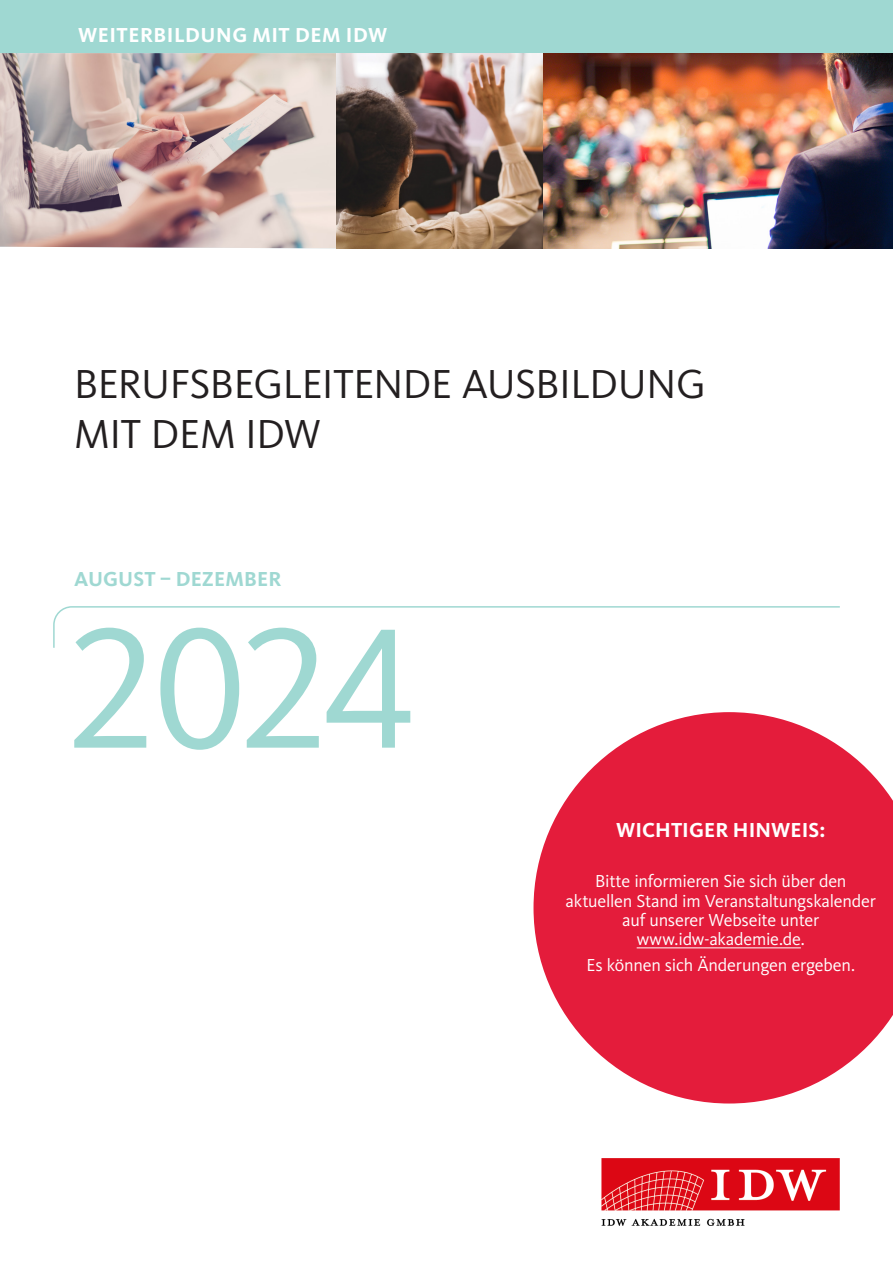
<style>
.page{position:relative;width:893px;height:1263px;background:#fff}
.page>*{position:absolute;margin:0;border:0;box-sizing:border-box;transform-origin:0 0}
.t1{font:177px "Kievit IDW Tab";color:#9fd8d2}
.t2{font:42px "Kievit IDW";letter-spacing:-.015em;color:#231f20}
.Copy_Kievit_9_12_Einzüge{font:700 21px "Kievit IDW";letter-spacing:.015em;color:#fff}
.t3{font:700 21px "Kievit IDW";letter-spacing:.01em;color:#9fd8d2}
.t4{font:18px/19.4px "Kievit IDW";letter-spacing:-.01em;color:#fff;text-align:center}
</style>
<div class="page">
<div style="left:0;top:0;width:893px;height:53px;background:#9fd8d2"></div>
<img style="left:0;top:53px;width:336px;height:195px">
<img style="left:542px;top:53px;width:351px;height:196px">
<img style="left:336px;top:53px;width:206px;height:196px">
<img style="left:602px;top:1159px;width:238px;height:66px">
<svg style="left:53px;top:606px;width:787px;height:42px"></svg>
<svg style="left:533px;top:712px;width:360px;height:391px;fill:#e41c3b"></svg>
<hr style="left:637px;top:947px;width:164px;height:1px;background:#fff">
<p class="Copy_Kievit_9_12_Einzüge" style="left:78px;top:22px;width:311px">WEITERBILDUNG MIT DEM IDW</p>
<p class="t2" style="left:74px;top:358px;width:633px">BERUFSBEGLEITENDE AUSBILDUNG</p>
<p class="t2" style="left:74px;top:409px;width:248px">MIT DEM IDW</p>
<p class="t3" style="left:74px;top:566px;width:209px">AUGUST – DEZEMBER</p>
<p class="t1" style="left:67px;top:582px;width:351px">2024</p>
<p class="Copy_Kievit_9_12_Einzüge" style="left:616px;top:817px;width:211px">WICHTIGER HINWEIS:</p>
<p class="t4" style="left:565px;top:871px;width:312px">Bitte informieren Sie sich über den aktuellen Stand im Veranstaltungskalender</p>
<p class="t4" style="left:622px;top:910px;width:199px">auf unserer Webseite unter</p>
<p class="t4" style="left:637px;top:930px;width:170px">www.idw-akademie.de.</p>
<p class="t4" style="left:586px;top:955px;width:270px">Es können sich Änderungen ergeben.</p>
</div>
